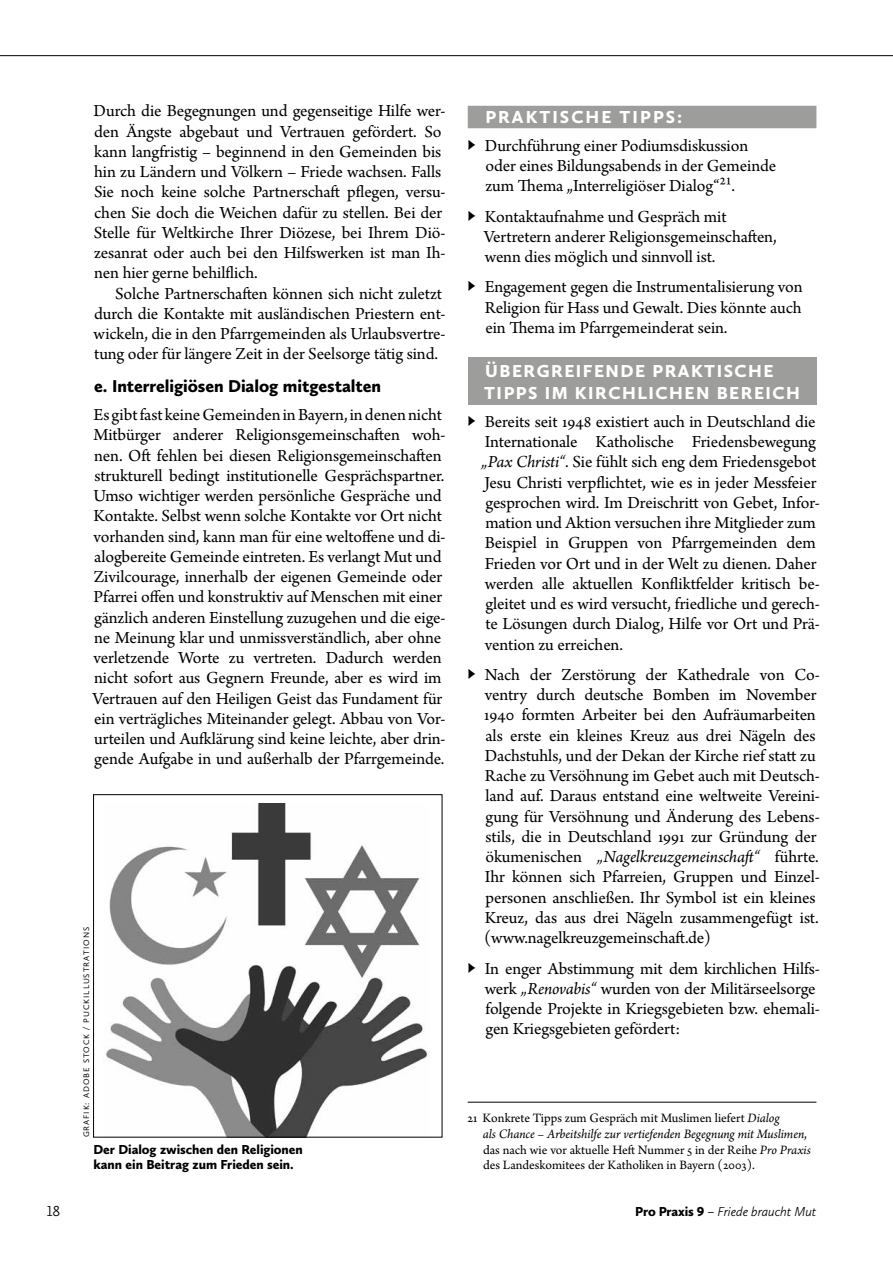
<style>
.page{position:relative;width:893px;height:1263px;background:#fff}
.page>*{position:absolute;margin:0;border:0;box-sizing:border-box;transform-origin:0 0}
.t1{font:900 18px/21.6px "Calluna Sans";letter-spacing:.085em;color:#fff}
.t2{font:900 18px "Calluna Sans";letter-spacing:.115em;color:#fff}
.t3{font:17.85px/20.2px "Arno Pro";letter-spacing:-.005em;color:#000}
.t4{font:900 17.85px "Calluna Sans";letter-spacing:-.005em;color:#000}
.t5{font:300 15px "Calluna Sans";color:#000}
.t6{font:13.5px/15.8px "Arno Pro";color:#000}
.t7{font:900 13.5px/15px "Calluna Sans";letter-spacing:-.005em;color:#000}
.t8{font:italic 300 13.5px "Calluna Sans";letter-spacing:-.01em;color:#000}
.t9{font:8.25px "Calluna Sans";letter-spacing:.115em;color:#000}
.s1{font-family:"Calluna Sans"}
.s2{font-style:italic}
.s3{font-family:"Arno Pro Sm Text"}
.s4{font-weight:900;font-style:normal}
.s5{font-style:normal}
</style>
<div class="page">
<div style="left:468px;top:358px;width:348px;height:47px;background:#9d9d9c"></div>
<img style="left:105px;top:803px;width:325px;height:332px">
<div style="left:93px;top:794px;width:349px;height:343px;border:1px solid #000"></div>
<div style="left:468px;top:106px;width:348px;height:22px;background:#9d9d9c"></div>
<hr style="left:468px;top:1102px;width:348px;height:1px;background:#000">
<hr style="left:0;top:55px;width:893px;height:1px;background:#000">
<p class="t3" style="left:94px;top:102px;width:354px">Durch die Begegnungen und gegenseitige Hilfe wer&shy;den Ängste abgebaut und Vertrauen gefördert. So kann langfristig – beginnend in den Gemeinden bis hin zu Ländern und Völkern – Friede wachsen. Falls Sie noch keine solche Partnerschaft pflegen, versu&shy;chen Sie doch die Weichen dafür zu stellen. Bei der Stelle für Weltkirche Ihrer Diözese, bei Ihrem Diö&shy;zesanrat oder auch bei den Hilfswerken ist man Ih&shy;nen hier gerne behilflich.</p>
<p class="t3" style="left:94px;top:284px;width:354px;text-indent:22px">Solche Partnerschaften können sich nicht zuletzt durch die Kontakte mit ausländischen Priestern ent&shy;wickeln, die in den Pfarrgemeinden als Urlaubsvertre&shy;tung oder für längere Zeit in der Seelsorge tätig sind.</p>
<p class="t4" style="left:94px;top:375px;width:288px">e. Interreligiösen Dialog mitgestalten</p>
<p class="t3" style="left:93px;top:406px;width:355px">Es gibt fast keine Gemeinden in Bayern, in denen nicht Mitbürger anderer Religionsgemeinschaften woh&shy;nen. Oft fehlen bei diesen Religionsgemeinschaften strukturell bedingt institutionelle Gesprächspartner.<br>Umso wichtiger werden persönliche Gespräche und Kontakte. Selbst wenn solche Kontakte vor Ort nicht vorhanden sind, kann man für eine weltoffene und di&shy;alogbereite Gemeinde eintreten. Es verlangt Mut und Zivilcourage, innerhalb der eigenen Gemeinde oder Pfarrei offen und konstruktiv auf Menschen mit einer gänzlich anderen Einstellung zuzugehen und die eige&shy;ne Meinung klar und unmissverständlich, aber ohne verletzende Worte zu vertreten. Dadurch werden nicht sofort aus Gegnern Freunde, aber es wird im Vertrauen auf den Heiligen Geist das Fundament für ein verträgliches Miteinander gelegt. Abbau von Vor&shy;urteilen und Aufklärung sind keine leichte, aber drin&shy;gende Aufgabe in und außerhalb der Pfarrgemeinde.</p>
<p class="t9" style="left:82px;top:1137px;width:212px;rotate:-90deg">GRAFIK: ADOBE STOCK / PUCKILLUSTRATIONS</p>
<p class="t7" style="left:94px;top:1142px;width:211px">Der Dialog zwischen den Religionen kann ein Beitrag zum Frieden sein.</p>
<p class="t2" style="left:485px;top:106px;width:199px">PRAKTISCHE TIPPS:</p>
<p class="t3" style="left:485px;top:136px;width:292px;text-indent:-20px"><span class="s1">►</span> Durchführung einer Podiumsdiskussion oder eines Bildungsabends in der Gemeinde zum Thema „Interreligiöser Dialog“21.</p>
<p class="t3" style="left:484px;top:207px;width:294px;text-indent:-18px"><span class="s1">►</span> Kontaktaufnahme und Gespräch mit<br>Vertretern anderer Religionsgemeinschaften, wenn dies möglich und sinnvoll ist.</p>
<p class="t3" style="left:485px;top:278px;width:319px;text-align:justify;text-indent:-19px"><span class="s1">►</span> Engagement gegen die Instrumentalisierung von Religion für Hass und Gewalt. Dies könnte auch ein Thema im Pfarrgemeinderat sein.</p>
<p class="t1" style="left:484px;top:360px;width:317px">ÜBERGREIFENDE PRAKTISCHE<br>TIPPS IM KIRCHLICHEN BEREICH</p>
<p class="t3" style="left:481px;top:412px;width:340px;text-indent:-15px"><span class="s1">►</span> Bereits seit 1948 existiert auch in Deutschland die Internationale Katholische Friedensbewegung <span class="s2">„Pax Christi“</span>. Sie fühlt sich eng dem Friedensgebot Jesu Christi verpflichtet, wie es in jeder Messfeier gesprochen wird. Im Dreischritt von Gebet, Infor&shy;mation und Aktion versuchen ihre Mitglieder zum Beispiel in Gruppen von Pfarrgemeinden dem Frieden vor Ort und in der Welt zu dienen. Daher werden alle aktuellen Konfliktfelder kritisch be&shy;gleitet und es wird versucht, friedliche und gerech&shy;te Lösungen durch Dialog, Hilfe vor Ort und Prä&shy;vention zu erreichen.</p>
<p class="t3" style="left:484px;top:665px;width:337px;text-indent:-18px"><span class="s1">►</span> Nach der Zerstörung der Kathedrale von Co&shy;ventry durch deutsche Bomben im November 1940 formten Arbeiter bei den Aufräumarbeiten als erste ein kleines Kreuz aus drei Nägeln des Dachstuhls, und der Dekan der Kirche rief statt zu Rache zu Versöhnung im Gebet auch mit Deutsch&shy;land auf. Daraus entstand eine weltweite Vereini&shy;gung für Versöhnung und Änderung des Lebens&shy;stils, die in Deutschland 1991 zur Gründung der ökumenischen <span class="s2">„Nagelkreuzgemeinschaft“</span> führte.<br>Ihr können sich Pfarreien, Gruppen und Einzel&shy;personen anschließen. Ihr Symbol ist ein kleines Kreuz, das aus drei Nägeln zusammengefügt ist. (www.nagelkreuzgemeinschaft.de)</p>
<p class="t3" style="left:485px;top:959px;width:337px;text-indent:-19px"><span class="s1">►</span> In enger Abstimmung mit dem kirchlichen Hilfs&shy;werk <span class="s2">„Renovabis“</span> wurden von der Militärseelsorge folgende Projekte in Kriegsgebieten bzw. ehemali&shy;gen Kriegsgebieten gefördert:</p>
<p class="t6" style="left:483px;top:1111px;width:329px;text-indent:-15px"><span class="s3">21</span> Konkrete Tipps zum Gespräch mit Muslimen liefert <span class="s2">Dialog<br>als Chance – Arbeitshilfe zur vertiefenden Begegnung mit Muslimen</span>, das nach wie vor aktuelle Heft Nummer 5 in der Reihe <span class="s2">Pro Praxis </span>des Landeskomitees der Katholiken in Bayern (2003).</p>
<p class="t5" style="left:47px;top:1202px;width:15px">18</p>
<p class="t8" style="left:635px;top:1203px;width:183px"><span class="s4">Pro Praxis 9</span> <span class="s5">–</span> Friede braucht Mut</p>
</div>
